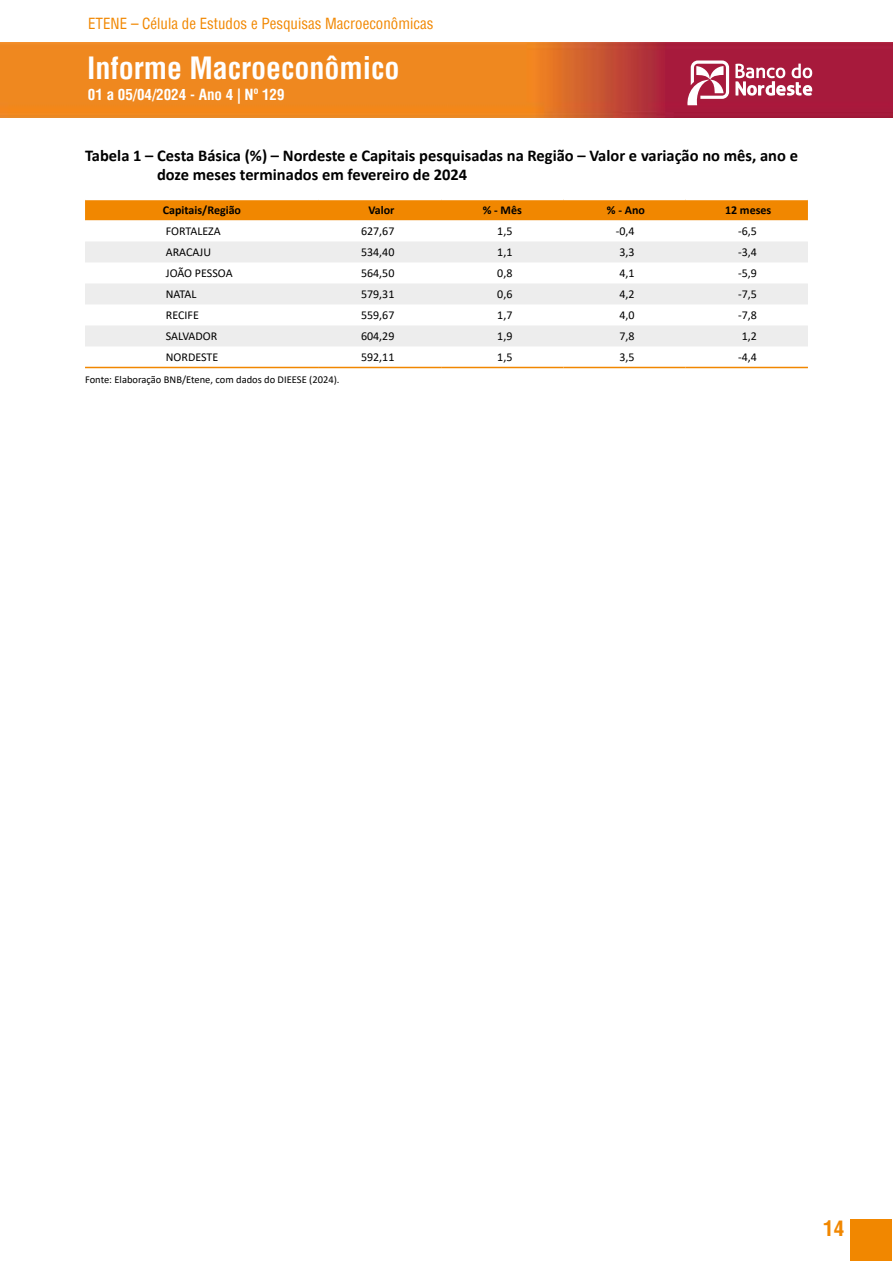
<style>
.page{position:relative;width:893px;height:1263px;background:#fff}
.page>*{position:absolute;margin:0;border:0;box-sizing:border-box;transform-origin:0 0}
.t1{font:700 condensed 30px "Helvetica";color:#fff}
.t2{font:700 condensed 21px "Helvetica";color:#f18700}
.t3{font:700 16.5px/18.8px "Calibri";color:#000}
.t4{font:condensed 15px "Helvetica";color:#f18700}
.t5{font:700 condensed 15px "Helvetica";color:#fff}
.t6{font:12px "Calibri";color:#000}
.t7{font:700 12px "Calibri";color:#000}
.t8{font:10.5px "Calibri";color:#000}
</style>
<div class="page">
<img style="left:0;top:43px;width:893px;height:75px">
<svg style="left:686px;top:61px;width:43px;height:44px"></svg>
<svg style="left:735px;top:64px;width:77px;height:32px"></svg>
<div style="left:850px;top:1219px;width:42px;height:41px;background:#f18700"></div>
<div style="left:85px;top:200px;width:723px;height:20px;background:#f18700"></div>
<svg style="left:85px;top:220px;width:723px;height:147px"></svg>
<svg style="left:85px;top:241px;width:723px;height:63px;fill:#ededed"></svg>
<div style="left:85px;top:325px;width:723px;height:21px;background:#ededed"></div>
<hr style="left:85px;top:367px;width:234px;height:1px;background:#f18700">
<hr style="left:319px;top:367px;width:122px;height:1px;background:#f18700">
<hr style="left:441px;top:367px;width:122px;height:1px;background:#f18700">
<hr style="left:563px;top:367px;width:123px;height:1px;background:#f18700">
<hr style="left:686px;top:367px;width:122px;height:1px;background:#f18700">
<p class="t4" style="left:88px;top:14px;width:347px">ETENE – Célula de Estudos e Pesquisas Macroeconômicas</p>
<h1 class="t1" style="left:87px;top:48px;width:314px">Informe Macroeconômico</h1>
<p class="t5" style="left:88px;top:85px;width:198px">01 a 05/04/2024 - Ano 4 | Nº 129</p>
<h3 class="t3" style="left:157px;top:146px;width:642px;text-indent:-72px">Tabela 1 – Cesta Básica (%) – Nordeste e Capitais pesquisadas na Região – Valor e variação no mês, ano e doze meses terminados em fevereiro de 2024</h3>
<p class="t7" style="left:163px;top:202px;width:80px">Capitais/Região</p>
<p class="t7" style="left:368px;top:202px;width:28px">Valor</p>
<p class="t7" style="left:483px;top:202px;width:41px">% - Mês</p>
<p class="t7" style="left:607px;top:202px;width:40px">% - Ano</p>
<p class="t7" style="left:725px;top:202px;width:48px">12 meses</p>
<p class="t6" style="left:166px;top:223px;width:56px">FORTALEZA</p>
<p class="t6" style="left:361px;top:223px;width:35px">627,67</p>
<p class="t6" style="left:497px;top:223px;width:17px">1,5</p>
<p class="t6" style="left:616px;top:223px;width:20px">-0,4</p>
<p class="t6" style="left:738px;top:223px;width:20px">-6,5</p>
<p class="t6" style="left:166px;top:244px;width:47px">ARACAJU</p>
<p class="t6" style="left:361px;top:244px;width:35px">534,40</p>
<p class="t6" style="left:497px;top:244px;width:17px">1,1</p>
<p class="t6" style="left:619px;top:244px;width:17px">3,3</p>
<p class="t6" style="left:738px;top:244px;width:20px">-3,4</p>
<p class="t6" style="left:166px;top:265px;width:68px">JOÃO PESSOA</p>
<p class="t6" style="left:361px;top:265px;width:35px">564,50</p>
<p class="t6" style="left:497px;top:265px;width:17px">0,8</p>
<p class="t6" style="left:619px;top:265px;width:17px">4,1</p>
<p class="t6" style="left:738px;top:265px;width:20px">-5,9</p>
<p class="t6" style="left:166px;top:286px;width:32px">NATAL</p>
<p class="t6" style="left:361px;top:286px;width:35px">579,31</p>
<p class="t6" style="left:497px;top:286px;width:17px">0,6</p>
<p class="t6" style="left:619px;top:286px;width:17px">4,2</p>
<p class="t6" style="left:738px;top:286px;width:20px">-7,5</p>
<p class="t6" style="left:166px;top:307px;width:35px">RECIFE</p>
<p class="t6" style="left:361px;top:307px;width:35px">559,67</p>
<p class="t6" style="left:497px;top:307px;width:17px">1,7</p>
<p class="t6" style="left:619px;top:307px;width:17px">4,0</p>
<p class="t6" style="left:738px;top:307px;width:20px">-7,8</p>
<p class="t6" style="left:166px;top:328px;width:53px">SALVADOR</p>
<p class="t6" style="left:361px;top:328px;width:35px">604,29</p>
<p class="t6" style="left:497px;top:328px;width:17px">1,9</p>
<p class="t6" style="left:619px;top:328px;width:17px">7,8</p>
<p class="t6" style="left:742px;top:328px;width:17px">1,2</p>
<p class="t6" style="left:166px;top:349px;width:54px">NORDESTE</p>
<p class="t6" style="left:361px;top:349px;width:35px">592,11</p>
<p class="t6" style="left:497px;top:349px;width:17px">1,5</p>
<p class="t6" style="left:619px;top:349px;width:17px">3,5</p>
<p class="t6" style="left:738px;top:349px;width:20px">-4,4</p>
<p class="t8" style="left:85px;top:372px;width:256px">Fonte: Elaboração BNB/Etene, com dados do DIEESE (2024).</p>
<h2 class="t2" style="left:823px;top:1214px;width:22px">14</h2>
</div>
